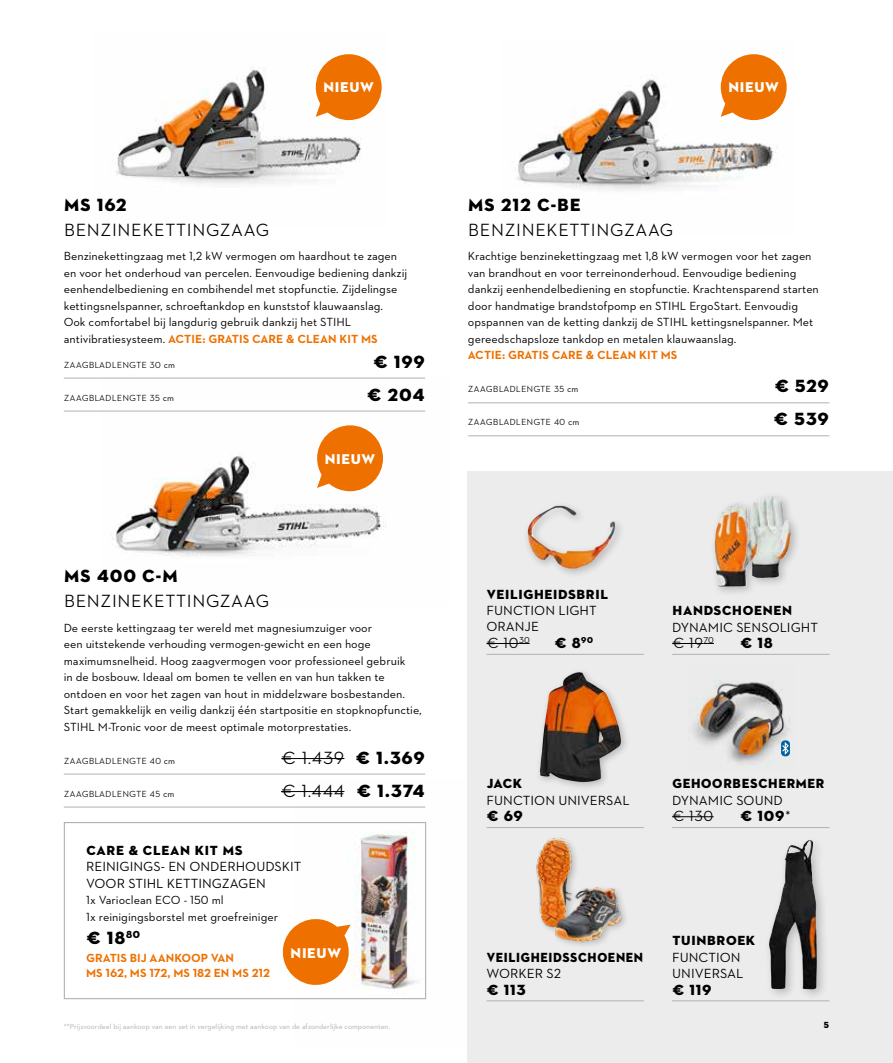
<style>
.page{position:relative;width:893px;height:1063px;background:#fff}
.page>*{position:absolute;margin:0;border:0;box-sizing:border-box;transform-origin:0 0}
.t1{font:500 18px "STIHL Contraface Display";color:#000}
.t2{font:18px "STIHL Contraface Display Titling";color:#000}
.t3{font:15px "STIHL Contraface Display Titling";color:#000}
.t4{font:500 15px "STIHL Contraface Display";color:#000}
.t5{font:14.4px "STIHL Contraface Display Titling";color:#fff}
.t6{font:13.5px/16.5px "STIHL Contraface Text";color:#000}
.t7{font:13.5px "STIHL Contraface Display Titling";color:#000}
.t8{font:13.5px "STIHL Contraface Display Titling";color:#000;scale:.93 1}
.t9{font:12px/16.5px "STIHL Contraface Text";color:#000}
.t10{font:700 12px/14.4px "STIHL Contraface Text";color:#ee7100}
.t11{font:500 9px "STIHL Contraface Display";color:#000}
.t12{font:9px "STIHL Contraface Display Titling";color:#000}
.t13{font:7.5px "STIHL Contraface Text";color:#b1b2b3}
.s1{font-weight:700;color:#ee7100}
.s2{font-family:"STIHL Contraface Text";font-weight:400}
.s3{font-family:"STIHL Contraface Display Titling";font-weight:400}
.s4{font-family:"STIHL Contraface Display";font-weight:500}
</style>
<div class="page">
<img style="left:102px;top:377px;width:324px;height:179px">
<img style="left:294px;top:779px;width:174px;height:267px">
<div style="left:468px;top:472px;width:425px;height:591px;background:#ececec"></div>
<img style="left:515px;top:79px;width:260px;height:112px">
<hr style="left:468px;top:402px;width:361px;height:1px;background:#b1b2b3">
<hr style="left:468px;top:435px;width:361px;height:1px;background:#b1b2b3">
<hr style="left:64px;top:774px;width:361px;height:1px;background:#b1b2b3">
<hr style="left:281px;top:758px;width:63px;height:1px;background:#000">
<hr style="left:64px;top:807px;width:361px;height:1px;background:#b1b2b3">
<hr style="left:281px;top:791px;width:63px;height:1px;background:#000">
<svg style="left:721px;top:54px;width:66px;height:66px"></svg>
<svg style="left:317px;top:425px;width:66px;height:66px"></svg>
<div style="left:535px;top:668px;width:95px;height:124px;background:#000;opacity:.22"></div>
<img style="left:540px;top:672px;width:81px;height:110px">
<div style="left:710px;top:491px;width:91px;height:106px;background:#000;opacity:.22"></div>
<img style="left:715px;top:495px;width:76px;height:92px">
<div style="left:523px;top:501px;width:102px;height:78px;background:#000;opacity:.22"></div>
<img style="left:524px;top:506px;width:94px;height:63px">
<div style="left:764px;top:835px;width:64px;height:166px;background:#000;opacity:.22"></div>
<img style="left:769px;top:840px;width:40px;height:149px">
<img style="left:690px;top:680px;width:100px;height:86px">
<svg style="left:781px;top:740px;width:9px;height:16px"></svg>
<svg style="left:782px;top:742px;width:7px;height:13px"></svg>
<hr style="left:672px;top:827px;width:157px;height:1px;background:#b1b2b3">
<hr style="left:672px;top:816px;width:42px;height:1px;background:#000">
<hr style="left:672px;top:654px;width:157px;height:1px;background:#b1b2b3">
<hr style="left:672px;top:643px;width:31px;height:1px;background:#000">
<hr style="left:486px;top:654px;width:158px;height:1px;background:#b1b2b3">
<hr style="left:486px;top:643px;width:33px;height:1px;background:#000">
<hr style="left:672px;top:1000px;width:157px;height:1px;background:#b1b2b3">
<hr style="left:486px;top:827px;width:158px;height:1px;background:#b1b2b3">
<img style="left:536px;top:837px;width:90px;height:109px">
<hr style="left:486px;top:1000px;width:158px;height:1px;background:#b1b2b3">
<div style="left:64px;top:822px;width:362px;height:177px;border:1px solid #b1b2b3"></div>
<svg style="left:282px;top:916px;width:69px;height:72px"></svg>
<img style="left:116px;top:67px;width:245px;height:117px">
<hr style="left:64px;top:378px;width:361px;height:1px;background:#b1b2b3">
<hr style="left:64px;top:411px;width:361px;height:1px;background:#b1b2b3">
<svg style="left:316px;top:54px;width:66px;height:66px"></svg>
<p class="t5" style="left:323px;top:79px;width:53px">NIEUW</p>
<h1 class="t2" style="left:64px;top:193px;width:65px">MS 162</h1>
<h1 class="t1" style="left:64px;top:220px;width:207px">BENZINEKETTINGZAAG</h1>
<p class="t9" style="left:64px;top:248px;width:345px">Benzinekettingzaag met 1,2 kW vermogen om haardhout te zagen en voor het onderhoud van percelen. Eenvoudige bediening dankzij eenhendelbediening en combihendel met stopfunctie. Zijdelingse kettingsnelspanner, schroeftankdop en kunststof klauwaanslag.<br>Ook comfortabel bij langdurig gebruik dankzij het STIHL antivibratiesysteem. <span class="s1">ACTIE: GRATIS CARE &amp; CLEAN KIT MS</span></p>
<p class="t11" style="left:64px;top:360px;width:113px">ZAAGBLADLENGTE 30 <span class="s2">cm</span></p>
<h1 class="t2" style="left:373px;top:350px;width:54px">€ 199</h1>
<p class="t11" style="left:64px;top:393px;width:112px">ZAAGBLADLENGTE 35 <span class="s2">cm</span></p>
<h1 class="t2" style="left:367px;top:383px;width:60px">€ 204</h1>
<p class="t5" style="left:324px;top:450px;width:53px">NIEUW</p>
<h1 class="t2" style="left:64px;top:565px;width:116px">MS 400 C-M</h1>
<h1 class="t1" style="left:64px;top:591px;width:207px">BENZINEKETTINGZAAG</h1>
<p class="t9" style="left:64px;top:619px;width:359px">De eerste kettingzaag ter wereld met magnesiumzuiger voor<br>een uitstekende verhouding vermogen-gewicht en een hoge maximumsnelheid. Hoog zaagvermogen voor professioneel gebruik<br>in de bosbouw. Ideaal om bomen te vellen en van hun takken te ontdoen en voor het zagen van hout in middelzware bosbestanden.<br>Start gemakkelijk en veilig dankzij één startpositie en stopknopfunctie, STIHL M-Tronic voor de meest optimale motorprestaties.</p>
<p class="t11" style="left:64px;top:756px;width:113px">ZAAGBLADLENGTE 40 <span class="s2">cm</span></p>
<h1 class="t1" style="left:281px;top:748px;width:145px">€ 1.439 <span class="s3">€ 1.369</span></h1>
<p class="t11" style="left:64px;top:789px;width:112px">ZAAGBLADLENGTE 45 <span class="s2">cm</span></p>
<h1 class="t1" style="left:281px;top:781px;width:146px">€ 1.444 <span class="s3">€ 1.374</span></h1>
<p class="t7" style="left:86px;top:842px;width:158px">CARE &amp; CLEAN KIT MS</p>
<p class="t6" style="left:86px;top:858px;width:217px">REINIGINGS- EN ONDERHOUDSKIT<br>VOOR STIHL KETTINGZAGEN</p>
<p class="t9" style="left:86px;top:892px;width:193px">1x Varioclean ECO - 150 ml<br>1x reinigingsborstel met groefreiniger</p>
<h1 class="t2" style="left:86px;top:927px;width:56px">€ 18<sup>80</sup></h1>
<p class="t10" style="left:86px;top:951px;width:185px">GRATIS BIJ AANKOOP VAN<br>MS 162, MS 172, MS 182 EN MS 212</p>
<p class="t5" style="left:290px;top:944px;width:53px">NIEUW</p>
<p class="t5" style="left:728px;top:79px;width:53px">NIEUW</p>
<h1 class="t2" style="left:468px;top:193px;width:114px">MS 212 C-BE</h1>
<h1 class="t1" style="left:468px;top:220px;width:207px">BENZINEKETTINGZAAG</h1>
<p class="t9" style="left:468px;top:248px;width:352px">Krachtige benzinekettingzaag met 1,8 kW vermogen voor het zagen van brandhout en voor terreinonderhoud. Eenvoudige bediening dankzij eenhendelbediening en stopfunctie. Krachtensparend starten door handmatige brandstofpomp en STIHL ErgoStart. Eenvoudig opspannen van de ketting dankzij de STIHL kettingsnelspanner. Met gereedschapsloze tankdop en metalen klauwaanslag.</p>
<p class="t10" style="left:468px;top:348px;width:211px">ACTIE: GRATIS CARE &amp; CLEAN KIT MS</p>
<p class="t11" style="left:468px;top:384px;width:112px">ZAAGBLADLENGTE 35 <span class="s2">cm</span></p>
<h1 class="t2" style="left:774px;top:375px;width:57px">€ 529</h1>
<p class="t11" style="left:468px;top:417px;width:113px">ZAAGBLADLENGTE 40 <span class="s2">cm</span></p>
<h1 class="t2" style="left:773px;top:408px;width:57px">€ 539</h1>
<p class="t7" style="left:486px;top:585px;width:123px">VEILIGHEIDSBRIL</p>
<p class="t6" style="left:486px;top:602px;width:112px">FUNCTION LIGHT<br>ORANJE</p>
<p class="t4" style="left:486px;top:635px;width:45px">€ 10<sup>30</sup></p>
<p class="t3" style="left:555px;top:633px;width:40px">€ 8<sup>90</sup></p>
<p class="t7" style="left:672px;top:602px;width:122px">HANDSCHOENEN</p>
<p class="t6" style="left:672px;top:618px;width:147px">DYNAMIC SENSOLIGHT</p>
<p class="t4" style="left:672px;top:635px;width:43px">€ 19<sup>70</sup></p>
<p class="t3" style="left:740px;top:633px;width:35px">€ 18</p>
<p class="t7" style="left:486px;top:775px;width:38px">JACK</p>
<p class="t6" style="left:486px;top:792px;width:145px">FUNCTION UNIVERSAL</p>
<p class="t3" style="left:486px;top:807px;width:38px">€ 69</p>
<p class="t7" style="left:672px;top:775px;width:154px">GEHOORBESCHERMER</p>
<p class="t6" style="left:672px;top:792px;width:112px">DYNAMIC SOUND</p>
<p class="t4" style="left:672px;top:808px;width:43px">€ 130</p>
<p class="t3" style="left:740px;top:807px;width:52px">€ 109<span class="s4">*</span></p>
<p class="t8" style="left:486px;top:948px;width:170px">VEILIGHEIDSSCHOENEN</p>
<p class="t6" style="left:486px;top:965px;width:76px">WORKER S2</p>
<p class="t3" style="left:486px;top:980px;width:41px">€ 113</p>
<p class="t7" style="left:672px;top:932px;width:85px">TUINBROEK</p>
<p class="t6" style="left:672px;top:948px;width:73px">FUNCTION<br>UNIVERSAL</p>
<p class="t3" style="left:672px;top:980px;width:41px">€ 119</p>
<p class="t13" style="left:64px;top:1021px;width:328px">**Prijsvoordeel bij aankoop van een set in vergelijking met aankoop van de afzonderlijke componenten.</p>
<p class="t12" style="left:823px;top:1019px;width:7px">5</p>
</div>
